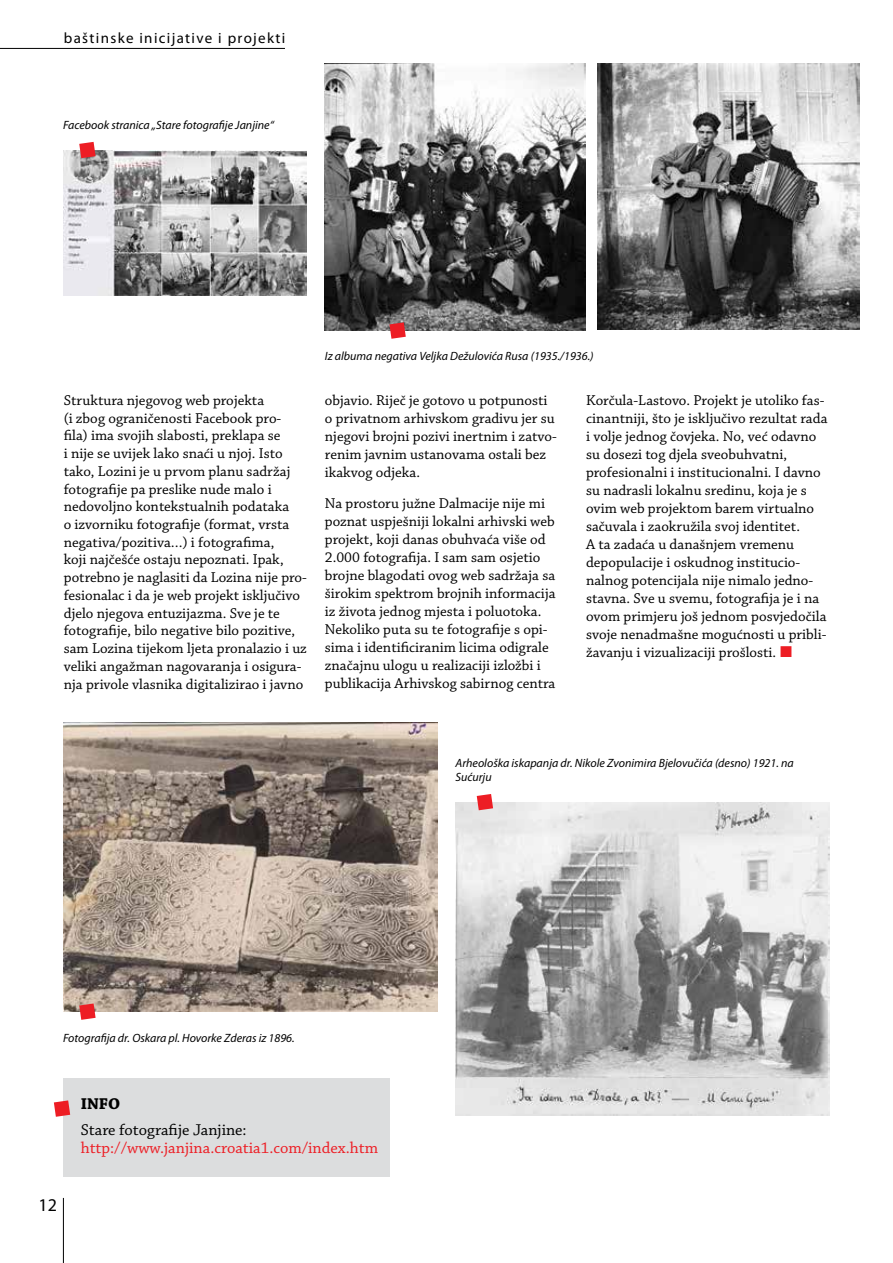
<style>
.page{position:relative;width:893px;height:1263px;background:#fff}
.page>*{position:absolute;margin:0;border:0;box-sizing:border-box;transform-origin:0 0}
.t1{font:18px "Myriad Pro";color:#000}
.t2{font:16.5px "Chaparral Pro";color:#ed1d24}
.t3{font:16.5px "Chaparral Pro";color:#000}
.t4{font:700 16.5px "Chaparral Pro";color:#000}
.t5{font:15px/18px "Chaparral Pro";color:#000}
.t6{font:15px "Myriad Pro";letter-spacing:.09em;color:#000}
.t7{font:italic 12px/14.4px "Myriad Pro";color:#000}
</style>
<div class="page">
<div style="left:64px;top:1078px;width:326px;height:99px;background:#dcddde"></div>
<svg style="left:54px;top:1100px;width:16px;height:17px"></svg>
<img style="left:455px;top:802px;width:374px;height:313px">
<svg style="left:477px;top:794px;width:16px;height:16px"></svg>
<img style="left:63px;top:150px;width:244px;height:146px">
<svg style="left:79px;top:142px;width:17px;height:16px"></svg>
<img style="left:63px;top:722px;width:374px;height:289px">
<svg style="left:79px;top:1003px;width:17px;height:17px"></svg>
<img style="left:597px;top:64px;width:262px;height:266px">
<img style="left:325px;top:64px;width:260px;height:267px">
<svg style="left:389px;top:322px;width:17px;height:17px"></svg>
<hr style="left:63px;top:1198px;width:1px;height:65px;background:#000">
<hr style="left:0;top:48px;width:285px;height:1px;background:#000">
<p class="t6" style="left:64px;top:29px;width:223px">baštinske inicijative i projekti</p>
<p class="t7" style="left:63px;top:117px;width:212px">Facebook stranica „Stare fotografije Janjine“</p>
<p class="t7" style="left:325px;top:349px;width:270px">Iz albuma negativa Veljka Dežulovića Rusa (1935./1936.)</p>
<p class="t5" style="left:64px;top:392px;width:245px">Struktura njegovog web projekta<br>(i zbog ograničenosti Facebook pro&shy;fila) ima svojih slabosti, preklapa se<br>i nije se uvijek lako snaći u njoj. Isto tako, Lozini je u prvom planu sadržaj fotografije pa preslike nude malo i nedovoljno kontekstualnih podataka<br>o izvorniku fotografije (format, vrsta negativa/pozitiva…) i fotografima,<br>koji najčešće ostaju nepoznati. Ipak, potrebno je naglasiti da Lozina nije pro&shy;fesionalac i da je web projekt isključivo djelo njegova entuzijazma. Sve je te fotografije, bilo negative bilo pozitive, sam Lozina tijekom ljeta pronalazio i uz veliki angažman nagovaranja i osigura&shy;nja privole vlasnika digitalizirao i javno</p>
<p class="t5" style="left:325px;top:392px;width:233px">objavio. Riječ je gotovo u potpunosti o privatnom arhivskom gradivu jer su njegovi brojni pozivi inertnim i zatvo&shy;renim javnim ustanovama ostali bez ikakvog odjeka.</p>
<p class="t5" style="left:325px;top:495px;width:232px">Na prostoru južne Dalmacije nije mi poznat uspješniji lokalni arhivski web projekt, koji danas obuhvaća više od 2.000 fotografija. I sam sam osjetio brojne blagodati ovog web sadržaja sa širokim spektrom brojnih informacija iz života jednog mjesta i poluotoka.<br>Nekoliko puta su te fotografije s opi&shy;sima i identificiranim licima odigrale značajnu ulogu u realizaciji izložbi i publikacija Arhivskog sabirnog centra</p>
<p class="t5" style="left:586px;top:392px;width:243px">Korčula-Lastovo. Projekt je utoliko fas&shy;cinantniji, što je isključivo rezultat rada i volje jednog čovjeka. No, već odavno su dosezi tog djela sveobuhvatni, profesionalni i institucionalni. I davno su nadrasli lokalnu sredinu, koja je s ovim web projektom barem virtualno sačuvala i zaokružila svoj identitet.<br>A ta zadaća u današnjem vremenu depopulacije i oskudnog institucio&shy;nalnog potencijala nije nimalo jedno&shy;stavna. Sve u svemu, fotografija je i na ovom primjeru još jednom posvjedočila svoje nenadmašne mogućnosti u pribli&shy;žavanju i vizualizaciji prošlosti.</p>
<p class="t7" style="left:455px;top:755px;width:340px">Arheološka iskapanja dr. Nikole Zvonimira Bjelovučića (desno) 1921. na<br>Sućurju</p>
<p class="t7" style="left:63px;top:1030px;width:233px">Fotografija dr. Oskara pl. Hovorke Zderas iz 1896.</p>
<p class="t1" style="left:39px;top:1194px;width:20px">12</p>
<p class="t4" style="left:81px;top:1094px;width:41px">INFO</p>
<p class="t3" style="left:81px;top:1121px;width:167px">Stare fotografije Janjine:</p>
<p class="t2" style="left:81px;top:1139px;width:299px">http://www.janjina.croatia1.com/index.htm</p>
</div>
